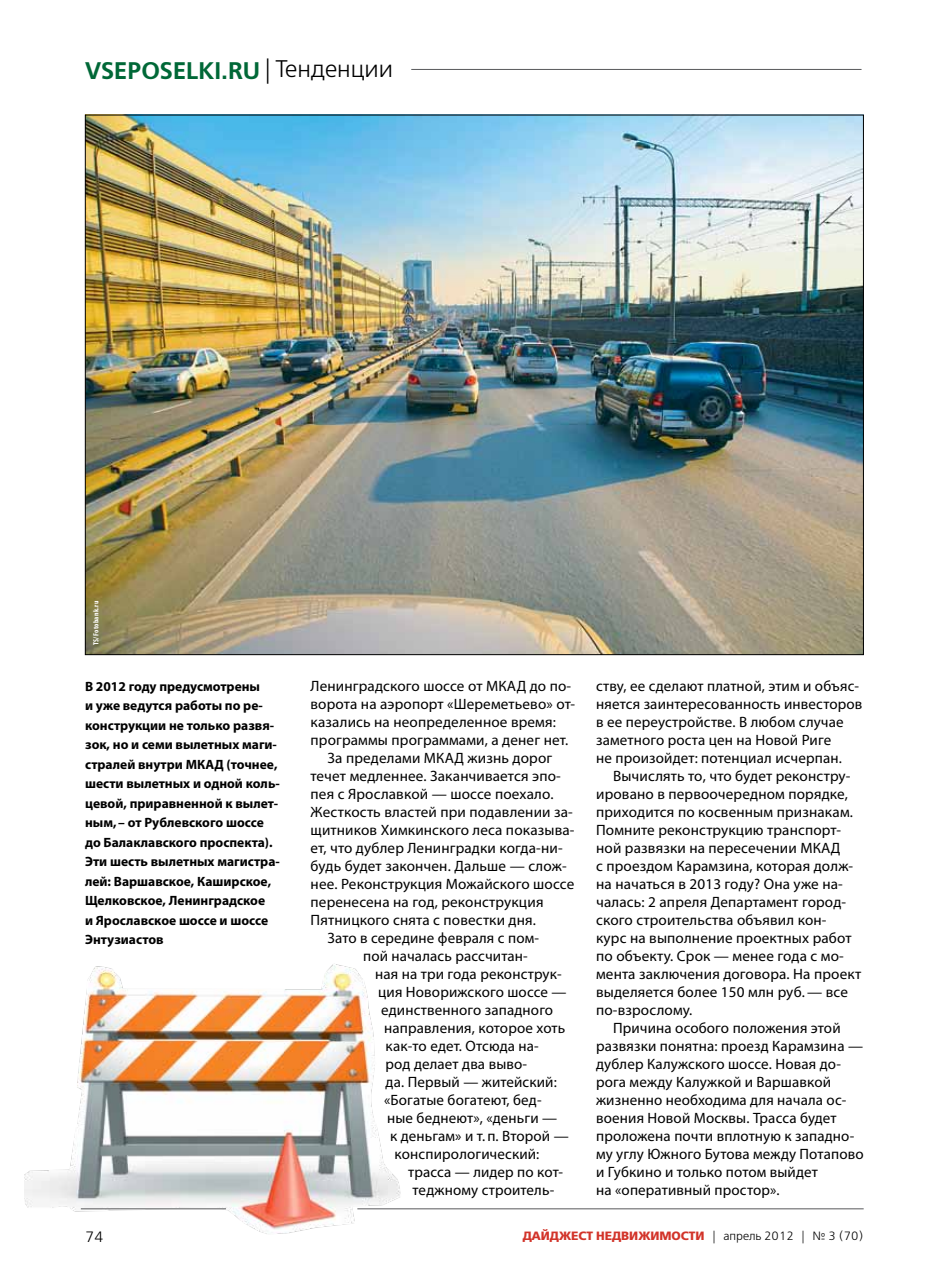
<style>
.page{position:relative;width:936px;height:1263px;background:#fff}
.page>*{position:absolute;margin:0;border:0;box-sizing:border-box;transform-origin:0 0}
.t1{font:24px "Free Set Demi C";color:#006837}
.t2{font:15px/18px "Myriad Pro";letter-spacing:.01em;color:#000}
.t3{font:15px "Free Set Light C";color:#000}
.t4{font:700 13.5px/19.5px "Myriad Pro";color:#000}
.t5{font:12px "Free Set Bold C";color:#d2342a}
.t6{font:700 condensed 7.5px "Myriad Pro";letter-spacing:.04em;color:#fff}
.s1{font-family:"Free Set Light C";color:#000}
</style>
<div class="page">
<hr style="left:357px;top:1208px;width:506px;height:1px;background:#58595b">
<img style="left:87px;top:117px;width:774px;height:536px">
<hr style="left:411px;top:69px;width:450px;height:1px;background:#58595b">
<img style="left:25px;top:964px;width:402px;height:270px">
<hr style="left:81px;top:1208px;width:145px;height:1px;background:#58595b">
<h1 class="t1" style="left:85px;top:57px;width:309px">VSEPOSELKI.RU <span class="s1">| Тенденции</span></h1>
<p class="t6" style="left:91px;top:645px;width:46px;rotate:-90deg">TS/Fotobank.ru</p>
<p class="t4" style="left:85px;top:676px;width:196px">В 2012 году предусмотрены<br>и уже ведутся работы по ре&shy;конструкции не только развя&shy;зок, но и семи вылетных маги&shy;стралей внутри МКАД (точнее, шести вылетных и одной коль&shy;цевой, приравненной к вылет&shy;ным,– от Рублевского шоссе до Балаклавского проспекта).<br>Эти шесть вылетных магистра&shy;лей: Варшавское, Каширское,<br>Щелковское, Ленинградское<br>и Ярославское шоссе и шоссе<br>Энтузиастов</p>
<p class="t3" style="left:85px;top:1229px;width:20px">74</p>
<p class="t2" style="left:596px;top:677px;width:268px">ству, ее сделают платной, этим и объяс&shy;няется заинтересованность инвесторов в ее переустройстве. В любом случае заметного роста цен на Новой Риге<br>не произойдет: потенциал исчерпан.</p>
<p class="t2" style="left:596px;top:767px;width:267px;text-indent:17px">Вычислять то, что будет реконстру&shy;ировано в первоочередном порядке, приходится по косвенным признакам.<br>Помните реконструкцию транспорт&shy;ной развязки на пересечении МКАД<br>с проездом Карамзина, которая долж&shy;на начаться в 2013 году? Она уже на&shy;чалась: 2 апреля Департамент город&shy;ского строительства объявил кон-<br>курс на выполнение проектных работ по объекту. Срок — менее года с мо&shy;мента заключения договора. На проект выделяется более 150 млн руб.— все по-взрослому.</p>
<p class="t2" style="left:596px;top:1019px;width:269px;text-indent:17px">Причина особого положения этой развязки понятна: проезд Карамзина — дублер Калужского шоссе. Новая до&shy;рога между Калужкой и Варшавкой жизненно необходима для начала ос&shy;воения Новой Москвы. Трасса будет проложена почти вплотную к западно&shy;му углу Южного Бутова между Потапово и Губкино и только потом выйдет<br>на «оперативный простор».</p>
<p class="t5" style="left:522px;top:1229px;width:342px">ДАЙДЖЕСТ НЕДВИЖИМОСТИ <span class="s1">| апрель 2012 | № 3 (70)</span></p>
<p class="t2" style="left:310px;top:677px;width:262px">Ленинградского шоссе от МКАД до по-</p>
<p class="t2" style="left:310px;top:695px;width:266px">ворота на аэропорт «Шереметьево» от-</p>
<p class="t2" style="left:310px;top:713px;width:247px">казались на неопределенное время:</p>
<p class="t2" style="left:310px;top:731px;width:259px">программы программами, а денег нет.</p>
<p class="t2" style="left:327px;top:749px;width:226px">За пределами МКАД жизнь дорог</p>
<p class="t2" style="left:310px;top:767px;width:252px">течет медленнее. Заканчивается эпо-</p>
<p class="t2" style="left:310px;top:785px;width:245px">пея с Ярославкой — шоссе поехало.</p>
<p class="t2" style="left:310px;top:803px;width:264px">Жесткость властей при подавлении за-</p>
<p class="t2" style="left:310px;top:821px;width:265px">щитников Химкинского леса показыва-</p>
<p class="t2" style="left:310px;top:839px;width:253px">ет, что дублер Ленинградки когда-ни-</p>
<p class="t2" style="left:310px;top:857px;width:257px">будь будет закончен. Дальше — слож-</p>
<p class="t2" style="left:310px;top:875px;width:265px">нее. Реконструкция Можайского шоссе</p>
<p class="t2" style="left:310px;top:893px;width:234px">перенесена на год, реконструкция</p>
<p class="t2" style="left:310px;top:911px;width:227px">Пятницкого снята с повестки дня.</p>
<p class="t2" style="left:327px;top:929px;width:213px">Зато в середине февраля с пом-</p>
<p class="t2" style="left:363px;top:947px;width:166px">пой началась рассчитан-</p>
<p class="t2" style="left:375px;top:965px;width:188px">ная на три года реконструк-</p>
<p class="t2" style="left:378px;top:983px;width:190px">ция Новорижского шоссе —</p>
<p class="t2" style="left:381px;top:1001px;width:173px">единственного западного</p>
<p class="t2" style="left:384px;top:1019px;width:183px">направления, которое хоть</p>
<p class="t2" style="left:385px;top:1037px;width:155px">как-то едет. Отсюда на-</p>
<p class="t2" style="left:385px;top:1055px;width:143px">род делает два выво-</p>
<p class="t2" style="left:385px;top:1073px;width:173px">да. Первый — житейский:</p>
<p class="t2" style="left:384px;top:1091px;width:159px">«Богатые богатеют, бед-</p>
<p class="t2" style="left:387px;top:1109px;width:171px">ные беднеют», «деньги —</p>
<p class="t2" style="left:390px;top:1127px;width:180px">к деньгам» и т. п. Второй —</p>
<p class="t2" style="left:394px;top:1145px;width:146px">конспирологический:</p>
<p class="t2" style="left:408px;top:1163px;width:156px">трасса — лидер по кот-</p>
<p class="t2" style="left:412px;top:1181px;width:143px">теджному строитель-</p>
</div>
